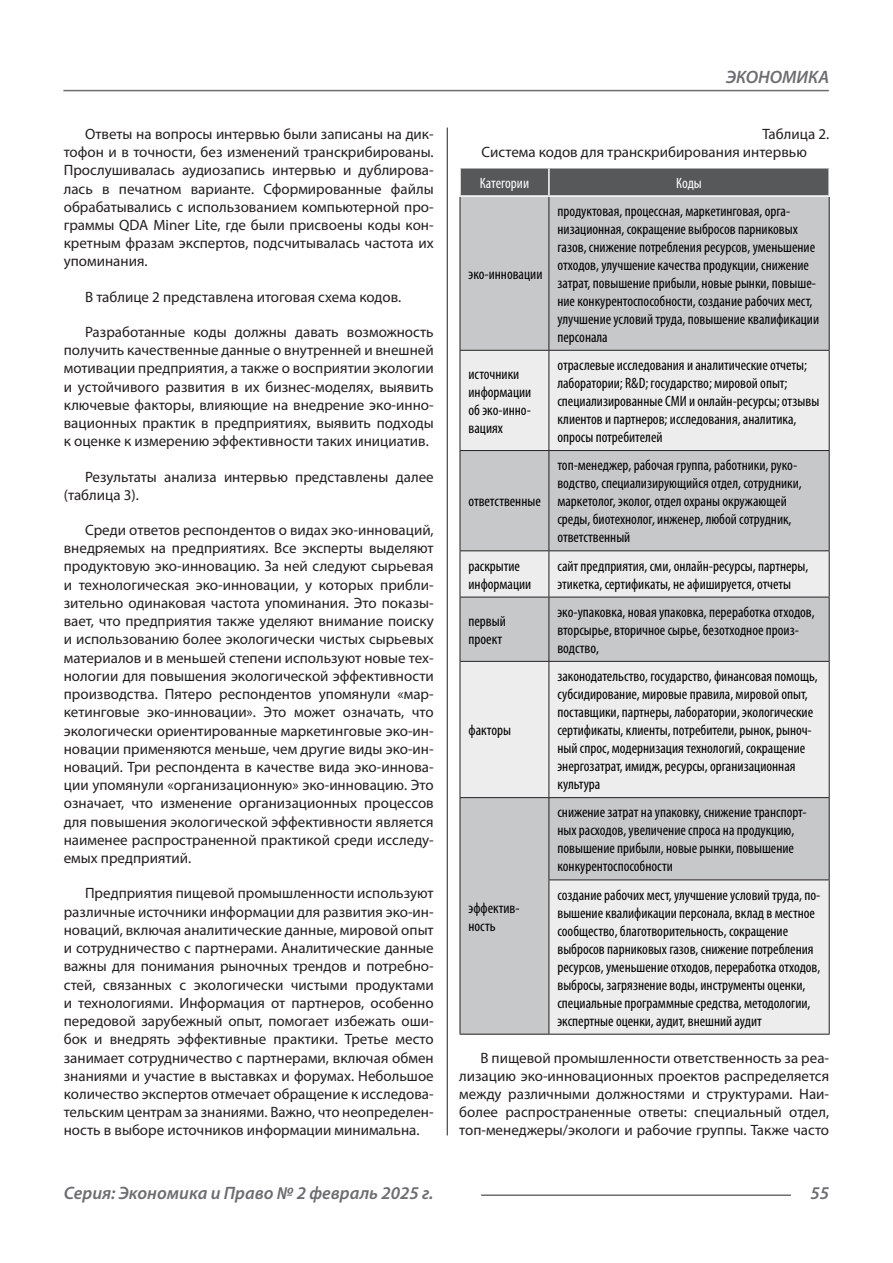
<style>
.page{position:relative;width:893px;height:1263px;background:#fff}
.page>*{position:absolute;margin:0;border:0;box-sizing:border-box;transform-origin:0 0}
.t1{font:italic 600 18px "Myriad Pro";color:#6c6d70}
.Статья_текст{font:15px/18.3px "Myriad Pro";color:#231f20;text-align:justify}
.Таблица_Строка{font:condensed 15px/18px "Myriad Pro";color:#000}
.Таблица_Заголовок_Яч{font:condensed 15px "Myriad Pro";color:#fff}
</style>
<div class="page">
<hr style="left:447px;top:128px;width:1px;height:1007px;background:#231f20">
<hr style="left:63px;top:90px;width:766px;height:1px;background:#6c6d70">
<hr style="left:481px;top:1194px;width:310px;height:2px;background:#6c6d70">
<div style="left:461px;top:168px;width:367px;height:27px;background:#57585a"></div>
<div style="left:461px;top:197px;width:368px;height:153px;background:#c7c8ca"></div>
<svg style="left:461px;top:351px;width:368px;height:683px;fill:#ededee"></svg>
<hr style="left:460px;top:197px;width:1px;height:153px;background:#231f20">
<hr style="left:549px;top:197px;width:1px;height:153px;background:#231f20">
<hr style="left:829px;top:197px;width:1px;height:153px;background:#231f20">
<hr style="left:460px;top:350px;width:89px;height:1px;background:#231f20">
<hr style="left:460px;top:351px;width:1px;height:99px;background:#231f20">
<hr style="left:549px;top:350px;width:281px;height:1px;background:#231f20">
<hr style="left:549px;top:351px;width:1px;height:99px;background:#231f20">
<hr style="left:829px;top:351px;width:1px;height:99px;background:#231f20">
<hr style="left:460px;top:450px;width:89px;height:1px;background:#231f20">
<hr style="left:460px;top:451px;width:1px;height:99px;background:#231f20">
<hr style="left:549px;top:450px;width:281px;height:1px;background:#231f20">
<hr style="left:549px;top:451px;width:1px;height:99px;background:#231f20">
<hr style="left:829px;top:451px;width:1px;height:99px;background:#231f20">
<hr style="left:460px;top:550px;width:89px;height:1px;background:#231f20">
<hr style="left:460px;top:551px;width:1px;height:46px;background:#231f20">
<hr style="left:549px;top:550px;width:281px;height:1px;background:#231f20">
<hr style="left:549px;top:551px;width:1px;height:46px;background:#231f20">
<hr style="left:829px;top:551px;width:1px;height:46px;background:#231f20">
<hr style="left:460px;top:597px;width:89px;height:1px;background:#231f20">
<hr style="left:460px;top:597px;width:1px;height:64px;background:#231f20">
<hr style="left:549px;top:597px;width:281px;height:1px;background:#231f20">
<hr style="left:549px;top:597px;width:1px;height:64px;background:#231f20">
<hr style="left:829px;top:597px;width:1px;height:64px;background:#231f20">
<hr style="left:460px;top:661px;width:89px;height:1px;background:#231f20">
<hr style="left:460px;top:662px;width:1px;height:135px;background:#231f20">
<hr style="left:549px;top:661px;width:281px;height:1px;background:#231f20">
<hr style="left:549px;top:662px;width:1px;height:135px;background:#231f20">
<hr style="left:829px;top:662px;width:1px;height:135px;background:#231f20">
<hr style="left:460px;top:797px;width:89px;height:1px;background:#231f20">
<hr style="left:460px;top:798px;width:1px;height:82px;background:#231f20">
<hr style="left:460px;top:880px;width:1px;height:154px;background:#231f20">
<hr style="left:460px;top:1034px;width:89px;height:1px;background:#231f20">
<hr style="left:549px;top:797px;width:281px;height:1px;background:#231f20">
<hr style="left:549px;top:798px;width:1px;height:81px;background:#231f20">
<hr style="left:829px;top:798px;width:1px;height:81px;background:#231f20">
<hr style="left:549px;top:879px;width:281px;height:1px;background:#231f20">
<hr style="left:549px;top:880px;width:1px;height:154px;background:#231f20">
<hr style="left:829px;top:880px;width:1px;height:154px;background:#231f20">
<hr style="left:549px;top:1034px;width:281px;height:1px;background:#231f20">
<hr style="left:548px;top:168px;width:2px;height:27px;background:#fff">
<p class="Статья_текст" style="left:64px;top:124px;width:371px;text-indent:21px">Ответы на вопросы интервью были записаны на дик&shy;тофон и в точности, без изменений транскрибированы.<br>Прослушивалась аудиозапись интервью и дублирова&shy;лась в печатном варианте. Сформированные файлы обрабатывались с использованием компьютерной про&shy;граммы QDA Miner Lite, где были присвоены коды кон&shy;кретным фразам экспертов, подсчитывалась частота их упоминания.</p>
<p class="Статья_текст" style="left:85px;top:287px;width:318px">В таблице 2 представлена итоговая схема кодов.</p>
<p class="Статья_текст" style="left:64px;top:322px;width:371px;text-indent:21px">Разработанные коды должны давать возможность получить качественные данные о внутренней и внешней мотивации предприятия, а также о восприятии экологии и устойчивого развития в их бизнес-моделях, выявить ключевые факторы, влияющие на внедрение эко-инно&shy;вационных практик в предприятиях, выявить подходы к оценке к измерению эффективности таких инициатив.</p>
<p class="Статья_текст" style="left:64px;top:467px;width:371px;text-indent:21px">Результаты анализа интервью представлены далее (таблица 3).</p>
<p class="Статья_текст" style="left:64px;top:521px;width:371px;text-indent:21px">Среди ответов респондентов о видах эко-инноваций, внедряемых на предприятиях. Все эксперты выделяют продуктовую эко-инновацию. За ней следуют сырьевая и технологическая эко-инновации, у которых прибли&shy;зительно одинаковая частота упоминания. Это показы&shy;вает, что предприятия также уделяют внимание поиску и использованию более экологически чистых сырьевых материалов и в меньшей степени используют новые тех&shy;нологии для повышения экологической эффективности производства. Пятеро респондентов упомянули «мар&shy;кетинговые эко-инновации». Это может означать, что экологически ориентированные маркетинговые эко-ин&shy;новации применяются меньше, чем другие виды эко-ин&shy;новаций. Три респондента в качестве вида эко-иннова&shy;ции упомянули «организационную» эко-инновацию. Это означает, что изменение организационных процессов для повышения экологической эффективности является наименее распространенной практикой среди исследу&shy;емых предприятий.</p>
<p class="Статья_текст" style="left:64px;top:884px;width:371px;text-indent:21px">Предприятия пищевой промышленности используют различные источники информации для развития эко-ин&shy;новаций, включая аналитические данные, мировой опыт и сотрудничество с партнерами. Аналитические данные важны для понимания рыночных трендов и потребно&shy;стей, связанных с экологически чистыми продуктами и технологиями. Информация от партнеров, особенно передовой зарубежный опыт, помогает избежать оши&shy;бок и внедрять эффективные практики. Третье место занимает сотрудничество с партнерами, включая обмен знаниями и участие в выставках и форумах. Небольшое количество экспертов отмечает обращение к исследова&shy;тельским центрам за знаниями. Важно, что неопределен&shy;ность в выборе источников информации минимальна.</p>
<p class="t1" style="left:726px;top:66px;width:105px">ЭКОНОМИКА</p>
<p class="Статья_текст" style="left:762px;top:124px;width:68px">Таблица 2.</p>
<p class="Статья_текст" style="left:482px;top:142px;width:327px">Система кодов для транскрибирования интервью</p>
<p class="Таблица_Заголовок_Яч" style="left:480px;top:173px;width:51px">Категории</p>
<p class="Таблица_Заголовок_Яч" style="left:676px;top:173px;width:27px">Коды</p>
<p class="Таблица_Строка" style="left:468px;top:265px;width:75px">эко-инновации</p>
<p class="Таблица_Строка" style="left:557px;top:202px;width:263px">продуктовая, процессная, маркетинговая, орга&shy;низационная, сокращение выбросов парниковых газов, снижение потребления ресурсов, уменьшение отходов, улучшение качества продукции, снижение затрат, повышение прибыли, новые рынки, повыше&shy;ние конкурентоспособности, создание рабочих мест, улучшение условий труда, повышение квалификации персонала</p>
<p class="Таблица_Строка" style="left:468px;top:365px;width:64px">источники информации об эко-инно&shy;вациях</p>
<p class="Таблица_Строка" style="left:557px;top:356px;width:263px">отраслевые исследования и аналитические отчеты; лаборатории; R&amp;D; государство; мировой опыт; специализированные СМИ и онлайн-ресурсы; отзывы клиентов и партнеров; исследования, аналитика, опросы потребителей</p>
<p class="Таблица_Строка" style="left:468px;top:492px;width:74px">ответственные</p>
<p class="Таблица_Строка" style="left:557px;top:456px;width:246px">топ-менеджер, рабочая группа, работники, руко&shy;водство, специализирующийся отдел, сотрудники, маркетолог, эколог, отдел охраны окружающей среды, биотехнолог, инженер, любой сотрудник, ответственный</p>
<p class="Таблица_Строка" style="left:468px;top:556px;width:64px">раскрытие информации</p>
<p class="Таблица_Строка" style="left:557px;top:556px;width:252px">сайт предприятия, сми, онлайн-ресурсы, партнеры, этикетка, сертификаты, не афишируется, отчеты</p>
<p class="Таблица_Строка" style="left:468px;top:612px;width:39px">первый проект</p>
<p class="Таблица_Строка" style="left:557px;top:603px;width:259px">эко-упаковка, новая упаковка, переработка отходов, вторсырье, вторичное сырье, безотходное произ&shy;водство,</p>
<p class="Таблица_Строка" style="left:468px;top:721px;width:44px">факторы</p>
<p class="Таблица_Строка" style="left:468px;top:898px;width:53px">эффектив&shy;ность</p>
<p class="Таблица_Строка" style="left:557px;top:667px;width:262px">законодательство, государство, финансовая помощь, субсидирование, мировые правила, мировой опыт, поставщики, партнеры, лаборатории, экологические сертификаты, клиенты, потребители, рынок, рыноч&shy;ный спрос, модернизация технологий, сокращение энергозатрат, имидж, ресурсы, организационная культура</p>
<p class="Таблица_Строка" style="left:557px;top:803px;width:251px">снижение затрат на упаковку, снижение транспорт&shy;ных расходов, увеличение спроса на продукцию, повышение прибыли, новые рынки, повышение конкурентоспособности</p>
<p class="Таблица_Строка" style="left:557px;top:885px;width:265px">создание рабочих мест, улучшение условий труда, по&shy;вышение квалификации персонала, вклад в местное сообщество, благотворительность, сокращение выбросов парниковых газов, снижение потребления ресурсов, уменьшение отходов, переработка отходов, выбросы, загрязнение воды, инструменты оценки, специальные программные средства, методологии, экспертные оценки, аудит, внешний аудит</p>
<p class="Статья_текст" style="left:459px;top:1048px;width:371px;text-indent:21px">В пищевой промышленности ответственность за реа&shy;лизацию эко-инновационных проектов распределяется между различными должностями и структурами. Наи&shy;более распространенные ответы: специальный отдел, топ-менеджеры/экологи и рабочие группы. Также часто</p>
<p class="t1" style="left:64px;top:1182px;width:371px">Серия: Экономика и Право № 2 февраль 2025 г.</p>
<p class="t1" style="left:810px;top:1182px;width:20px">55</p>
</div>
